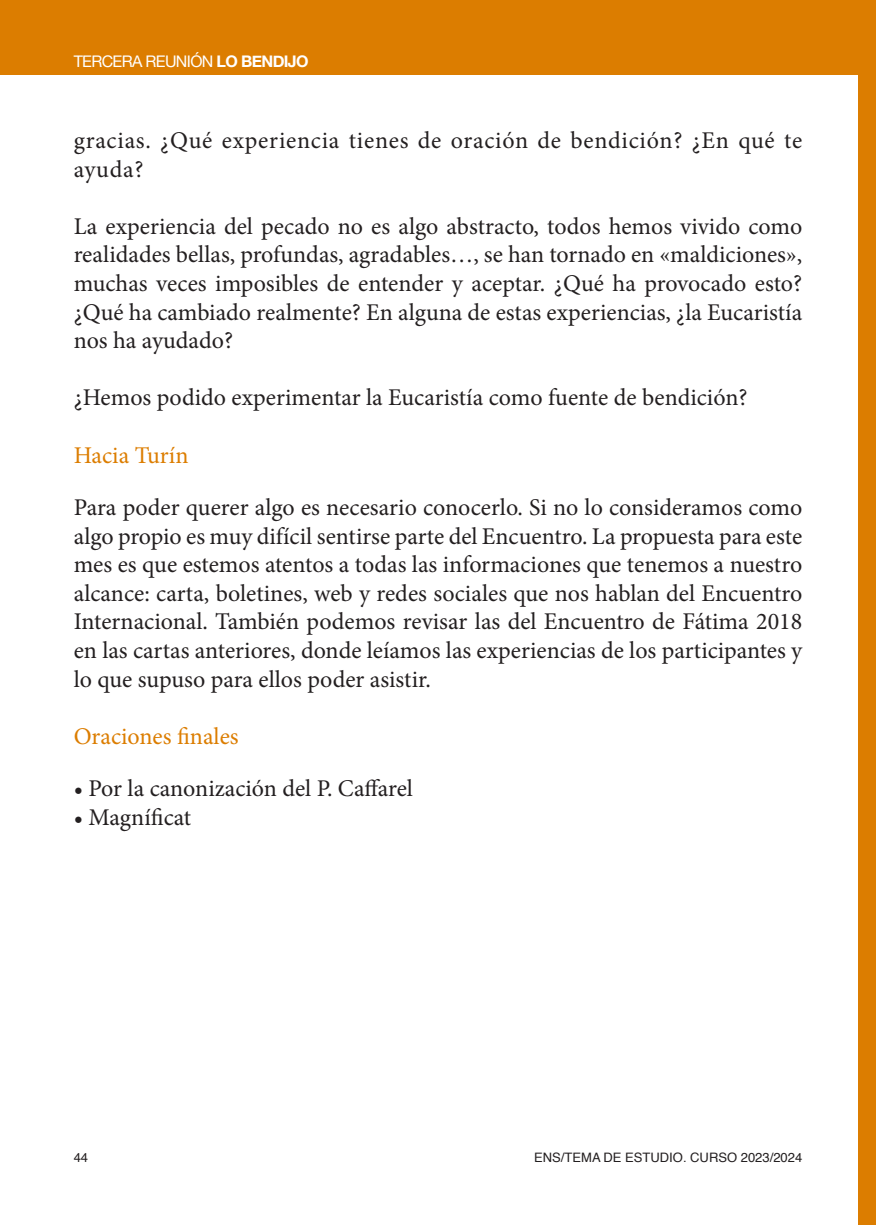
<style>
.page{position:relative;width:876px;height:1225px;background:#fff}
.page>*{position:absolute;margin:0;border:0;box-sizing:border-box;transform-origin:0 0}
.t1{font:24px/28.6px "Minion Pro";color:#231f20;text-align:justify}
.t2{font:24px/28.6px "Minion Pro";letter-spacing:.03em;color:#231f20}
.t3{font:24px "Minion Pro";color:#dc7d00}
.t4{font:16px "Helvetica Neue";letter-spacing:-.04em;color:#fff}
.t5{font:13px "Helvetica";color:#231f20}
.s1{font-weight:700}
</style>
<div class="page">
<div style="left:0;top:0;width:859px;height:75px;background:#dc7d00"></div>
<div style="left:859px;top:0;width:17px;height:1225px;background:#dc7d00"></div>
<p class="t4" style="left:74px;top:50px;width:236px">TERCERA REUNIÓN <span class="s1">LO BENDIJO</span></p>
<p class="t2" style="left:74px;top:126px;width:730px">gracias. ¿Qué experiencia tienes de oración de bendición? ¿En qué te ayuda?</p>
<p class="t1" style="left:74px;top:212px;width:730px">La experiencia del pecado no es algo abstracto, todos hemos vivido como realidades bellas, profundas, agradables…, se han tornado en «maldiciones», muchas veces imposibles de entender y aceptar. ¿Qué ha provocado esto? ¿Qué ha cambiado realmente? En alguna de estas experiencias, ¿la Eucaristía nos ha ayudado?</p>
<p class="t1" style="left:74px;top:383px;width:675px">¿Hemos podido experimentar la Eucaristía como fuente de bendición?</p>
<p class="t3" style="left:74px;top:439px;width:116px">Hacia Turín</p>
<p class="t1" style="left:74px;top:493px;width:730px">Para poder querer algo es necesario conocerlo. Si no lo consideramos como algo propio es muy difícil sentirse parte del Encuentro. La propuesta para este mes es que estemos atentos a todas las informaciones que tenemos a nuestro alcance: carta, boletines, web y redes sociales que nos hablan del Encuentro Internacional. También podemos revisar las del Encuentro de Fátima 2018 en las cartas anteriores, donde leíamos las experiencias de los participantes y lo que supuso para ellos poder asistir.</p>
<p class="t3" style="left:74px;top:720px;width:167px">Oraciones finales</p>
<p class="t1" style="left:74px;top:774px;width:341px">• Por la canonización del P. Caffarel</p>
<p class="t1" style="left:74px;top:803px;width:119px">• Magníficat</p>
<p class="t5" style="left:74px;top:1147px;width:16px">44</p>
<p class="t5" style="left:534px;top:1147px;width:270px">ENS/TEMA DE ESTUDIO. CURSO 2023/2024</p>
</div>
